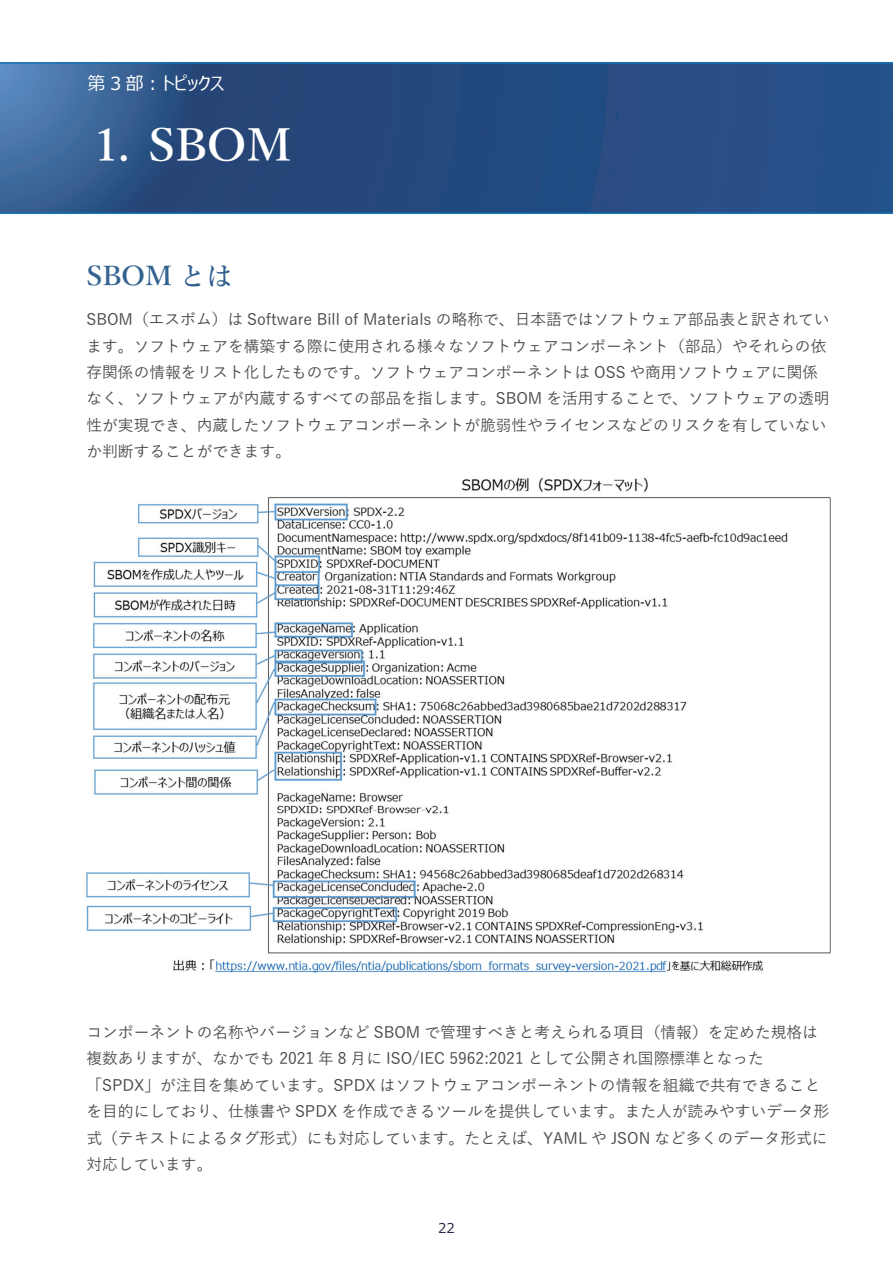
<style>
.page{position:relative;width:893px;height:1263px;background:#fff}
.page>*{position:absolute;margin:0;border:0;box-sizing:border-box;transform-origin:0 0}
.t1{font:600 45px "Yu Mincho";color:#fff}
.t2{font:600 27px "Yu Mincho";color:#336291}
.t3{font:18px "Meiryo UI";color:#fff}
.t4{font:500 15.75px/26.4px "Yu Gothic";color:#494a4b}
.t5{font:13.5px "Meiryo UI";color:#282549}
.s1{color:#292549}
</style>
<div class="page">
<svg style="left:0;top:62px;width:893px;height:152px;background:#295085"></svg>
<img style="left:86px;top:477px;width:745px;height:496px">
<p class="t3" style="left:88px;top:71px;width:138px">第 3 部︓トピックス</p>
<h1 class="t1" style="left:95px;top:120px;width:199px">1. SBOM</h1>
<h2 class="t2" style="left:86px;top:260px;width:148px">SBOM とは</h2>
<p class="t4" style="left:86px;top:304px;width:745px">SBOM（エスボム）は Software Bill of Materials の略称で、日本語ではソフトウェア部品表と訳されています。ソフトウェアを構築する際に使用される様々なソフトウェアコンポーネント（部品）やそれらの依存関係の情報をリスト化したものです。ソフトウェアコンポーネントは OSS や商用ソフトウェアに関係なく、ソフトウェアが内蔵するすべての部品を指します。SBOM を活用することで、ソフトウェアの透明性が実現でき、内蔵したソフトウェアコンポーネントが脆弱性やライセンスなどのリスクを有していないか判断することができます。</p>
<p class="t4" style="left:86px;top:1017px;width:744px">コンポーネントの名称やバージョンなど SBOM で管理すべきと考えられる項目（情報）を定めた規格は複数ありますが、なかでも 2021 年 8 月に ISO/IEC 5962:2021 として公開され国際標準となった<br>「SPDX」が注目を集めています。SPDX はソフトウェアコンポーネントの情報を組織で共有できることを目的にしており、仕様書や SPDX を作成できるツールを提供しています。また人が読みやすいデータ形式（テキストによるタグ形式）にも対応しています。たとえば、YAML や JSON など多くのデータ形式に対応しています。</p>
<p class="t5" style="left:430px;top:1218px;width:26px"><span class="s1">2</span>22</p>
</div>
